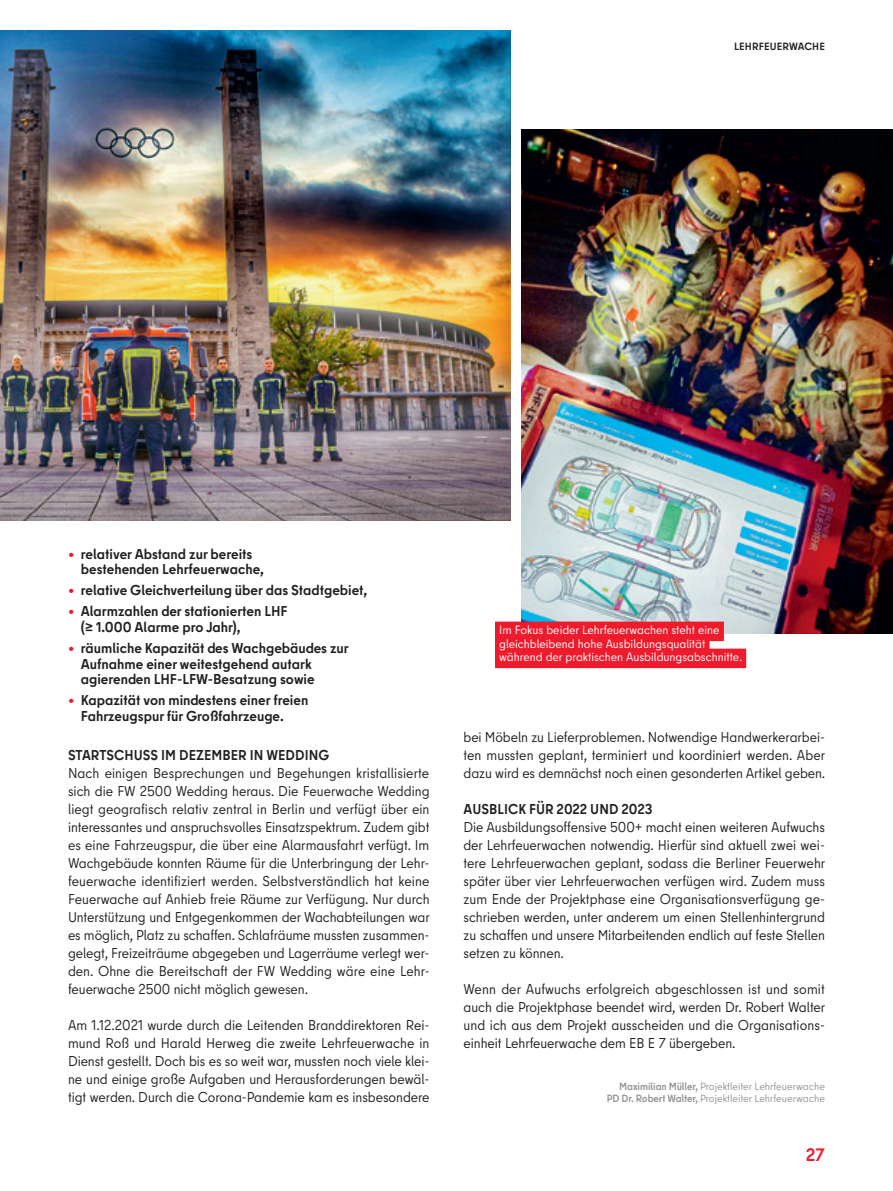
<style>
.page{position:relative;width:893px;height:1191px;background:#fff}
.page>*{position:absolute;margin:0;border:0;box-sizing:border-box;transform-origin:0 0}
.t1{font:700 18px "Berlin Type";color:#ee1b2d}
.Fließtext_eng{font:14.25px/18px "Berlin Type";letter-spacing:-.005em;color:#231f20;text-align:justify}
.Zwischenhead{font:700 14.25px/15.8px "Berlin Type";color:#231f20}
.BU_hinterlegt_links{font:12px "Berlin Type";color:#fff}
.Autor_In{font:10.5px/12px "Berlin Type";color:#939598;text-align:right}
.t2{font:700 10.5px "Berlin Type";letter-spacing:.01em;color:#231f20}
.s1{color:#ee1b2d}
.s2{font-weight:700}
</style>
<div class="page">
<img style="left:0;top:30px;width:510px;height:490px">
<img style="left:522px;top:129px;width:371px;height:504px">
<div style="left:495px;top:621px;width:229px;height:20px;background:#ee1b2d"></div>
<div style="left:495px;top:635px;width:215px;height:19px;background:#ee1b2d"></div>
<div style="left:495px;top:648px;width:251px;height:20px;background:#ee1b2d"></div>
<p class="t2" style="left:734px;top:39px;width:92px">LEHRFEUERWACHE</p>
<p class="Zwischenhead" style="left:81px;top:546px;width:185px;text-indent:-13px"><span class="s1">•</span> relativer Abstand zur bereits bestehenden Lehrfeuerwache,</p>
<p class="Zwischenhead" style="left:68px;top:582px;width:301px"><span class="s1">•</span> relative Gleichverteilung über das Stadtgebiet,</p>
<p class="Zwischenhead" style="left:81px;top:603px;width:208px;text-indent:-13px"><span class="s1">•</span> Alarmzahlen der stationierten LHF (≥ 1.000 Alarme pro Jahr),</p>
<p class="Zwischenhead" style="left:81px;top:640px;width:269px;text-indent:-13px"><span class="s1">•</span> räumliche Kapazität des Wachgebäudes zur<br>Aufnahme einer weitestgehend autark agierenden LHF-LFW-Besatzung sowie</p>
<p class="Zwischenhead" style="left:81px;top:692px;width:229px;text-indent:-13px"><span class="s1">•</span> Kapazität von mindestens einer freien<br>Fahrzeugspur für Großfahrzeuge.</p>
<h3 class="Zwischenhead" style="left:68px;top:746px;width:263px">STARTSCHUSS IM DEZEMBER IN WEDDING</h3>
<p class="Fließtext_eng" style="left:68px;top:763px;width:363px">Nach einigen Besprechungen und Begehungen kristallisierte sich die FW 2500 Wedding heraus. Die Feuerwache Wedding liegt geografisch relativ zentral in Berlin und verfügt über ein interessantes und anspruchsvolles Einsatzspektrum. Zudem gibt es eine Fahrzeugspur, die über eine Alarmausfahrt verfügt. Im Wachgebäude konnten Räume für die Unterbringung der Lehr&shy;feuerwache identifiziert werden. Selbstverständlich hat keine Feuerwache auf Anhieb freie Räume zur Verfügung. Nur durch Unterstützung und Entgegenkommen der Wachabteilungen war es möglich, Platz zu schaffen. Schlafräume mussten zusammen&shy;gelegt, Freizeiträume abgegeben und Lagerräume verlegt wer&shy;den. Ohne die Bereitschaft der FW Wedding wäre eine Lehr&shy;feuerwache 2500 nicht möglich gewesen.</p>
<p class="Fließtext_eng" style="left:68px;top:1015px;width:363px">Am 1.12.2021 wurde durch die Leitenden Branddirektoren Rei&shy;mund Roß und Harald Herweg die zweite Lehrfeuerwache in Dienst gestellt. Doch bis es so weit war, mussten noch viele klei&shy;ne und einige große Aufgaben und Herausforderungen bewäl&shy;tigt werden. Durch die Corona-Pandemie kam es insbesondere</p>
<p class="BU_hinterlegt_links" style="left:499px;top:623px;width:222px">Im Fokus beider Lehrfeuerwachen steht eine</p>
<p class="BU_hinterlegt_links" style="left:499px;top:636px;width:208px">gleichbleibend hohe Ausbildungsqualität</p>
<p class="BU_hinterlegt_links" style="left:499px;top:650px;width:245px">während der praktischen Ausbildungsabschnitte.</p>
<p class="Fließtext_eng" style="left:463px;top:727px;width:363px">bei Möbeln zu Lieferproblemen. Notwendige Handwerkerarbei&shy;ten mussten geplant, terminiert und koordiniert werden. Aber dazu wird es demnächst noch einen gesonderten Artikel geben.</p>
<h3 class="Zwischenhead" style="left:464px;top:800px;width:190px">AUSBLICK FÜR 2022 UND 2023</h3>
<p class="Fließtext_eng" style="left:463px;top:817px;width:363px">Die Ausbildungsoffensive 500+ macht einen weiteren Aufwuchs der Lehrfeuerwachen notwendig. Hierfür sind aktuell zwei wei&shy;tere Lehrfeuerwachen geplant, sodass die Berliner Feuerwehr später über vier Lehrfeuerwachen verfügen wird. Zudem muss zum Ende der Projektphase eine Organisationsverfügung ge&shy;schrieben werden, unter anderem um einen Stellenhintergrund zu schaffen und unsere Mitarbeitenden endlich auf feste Stellen setzen zu können.</p>
<p class="Fließtext_eng" style="left:463px;top:979px;width:363px">Wenn der Aufwuchs erfolgreich abgeschlossen ist und somit auch die Projektphase beendet wird, werden Dr. Robert Walter und ich aus dem Projekt ausscheiden und die Organisations&shy;einheit Lehrfeuerwache dem EB E 7 übergeben.</p>
<p class="Autor_In" style="left:607px;top:1080px;width:220px"><span class="s2">Maximilian Müller,</span> Projektleiter Lehrfeuerwache<br><span class="s2">PD Dr. Robert Walter,</span> Projektleiter Lehrfeuerwache</p>
<p class="t1" style="left:806px;top:1143px;width:20px">27</p>
</div>
